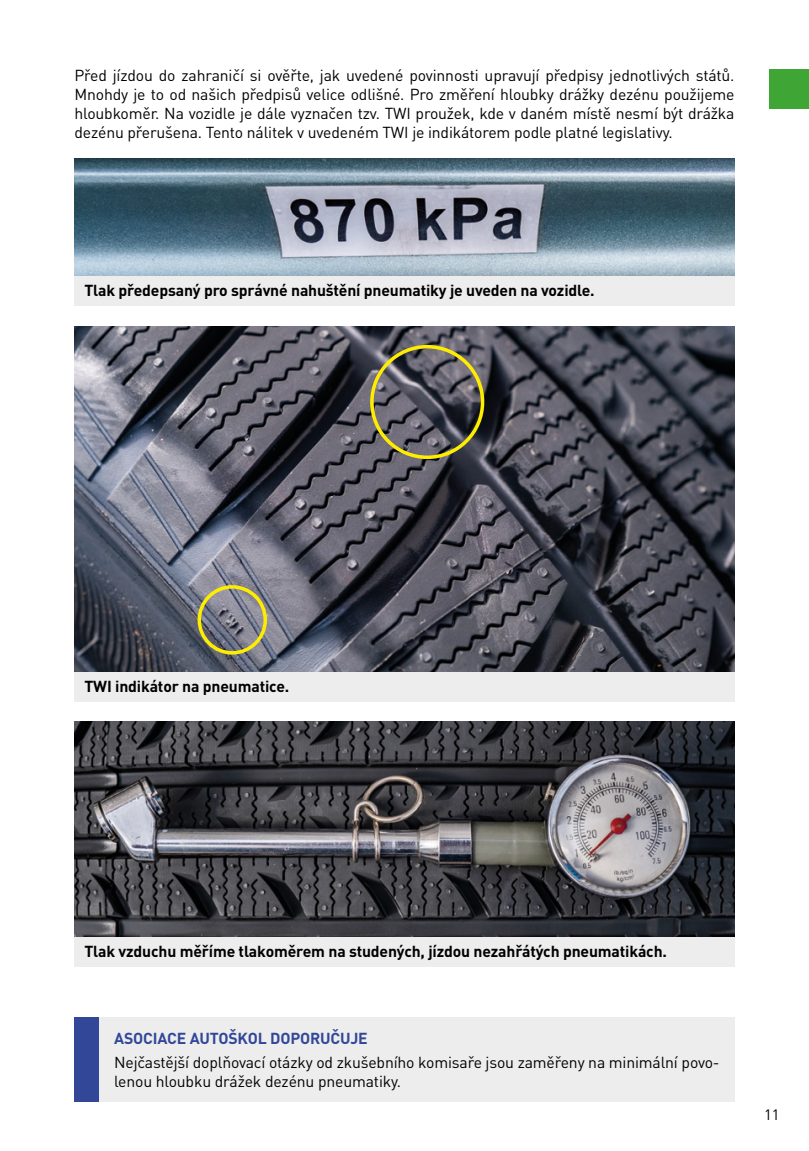
<style>
.page{position:relative;width:809px;height:1151px;background:#fff}
.page>*{position:absolute;margin:0;border:0;box-sizing:border-box;transform-origin:0 0}
.Text{font:15.75px/18.9px "DIN Pro";letter-spacing:-.01em;color:#000}
.Text-2{font:700 15.75px "DIN Pro";letter-spacing:-.01em;color:#000}
.TIP{font:700 15.75px "DIN Pro";letter-spacing:-.01em;color:#324798}
.t1{font:14.88px "DIN Pro";color:#000}
</style>
<div class="page">
<div style="left:769px;top:69px;width:40px;height:40px;background:#3fa535"></div>
<div style="left:74px;top:1017px;width:25px;height:84px;background:#324798"></div>
<div style="left:99px;top:1017px;width:635px;height:84px;background:#ededed"></div>
<img style="left:74px;top:158px;width:660px;height:118px">
<div style="left:74px;top:276px;width:660px;height:30px;background:#ededed"></div>
<img style="left:74px;top:722px;width:660px;height:215px">
<div style="left:74px;top:937px;width:660px;height:30px;background:#ededed"></div>
<img style="left:74px;top:326px;width:660px;height:346px">
<div style="left:74px;top:672px;width:660px;height:30px;background:#ededed"></div>
<div style="left:197px;top:585px;width:70px;height:70px;border:4px solid #ffed00;border-radius:50%"></div>
<div style="left:370px;top:345px;width:114px;height:114px;border:4px solid #ffed00;border-radius:50%"></div>
<p class="Text" style="left:74px;top:66px;width:661px;text-align:justify">Před jízdou do zahraničí si ověřte, jak uvedené povinnosti upravují předpisy jednotlivých států.<br>Mnohdy je to od našich předpisů velice odlišné. Pro změření hloubky drážky dezénu použijeme hloubkoměr. Na vozidle je dále vyznačen tzv. TWI proužek, kde v daném místě nesmí být drážka dezénu přerušena. Tento nálitek v uvedeném TWI je indikátorem podle platné legislativy.</p>
<p class="Text-2" style="left:84px;top:280px;width:512px">Tlak předepsaný pro správné nahuštění pneumatiky je uveden na vozidle.</p>
<p class="Text-2" style="left:84px;top:675px;width:206px">TWI indikátor na pneumatice.</p>
<p class="Text-2" style="left:84px;top:941px;width:584px">Tlak vzduchu měříme tlakoměrem na studených, jízdou nezahřátých pneumatikách.</p>
<p class="TIP" style="left:114px;top:1027px;width:255px">ASOCIACE AUTOŠKOL DOPORUČUJE</p>
<p class="Text" style="left:114px;top:1052px;width:607px">Nejčastější doplňovací otázky od zkušebního komisaře jsou zaměřeny na minimální povo&shy;lenou hloubku drážek dezénu pneumatiky.</p>
<p class="t1" style="left:764px;top:1105px;width:17px">11</p>
</div>
